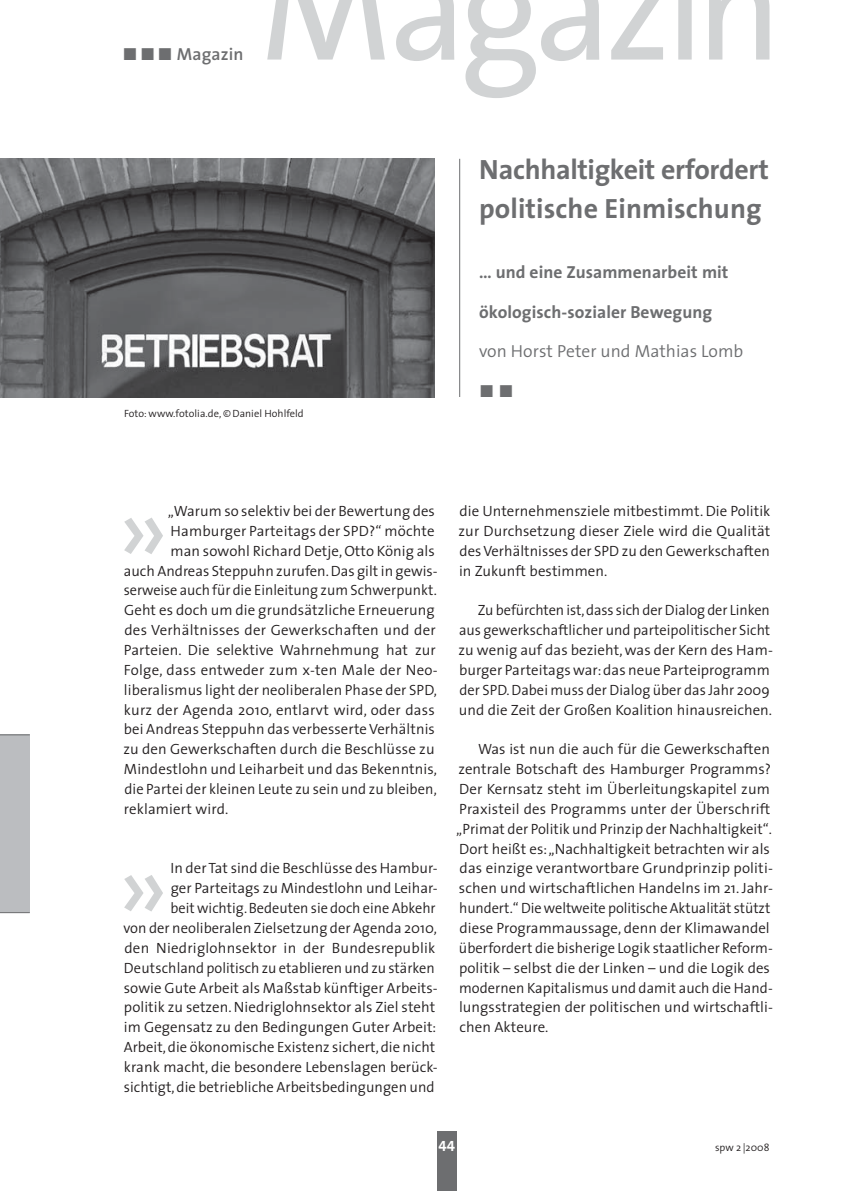
<style>
.page{position:relative;width:844px;height:1191px;background:#fff}
.page>*{position:absolute;margin:0;border:0;box-sizing:border-box;transform-origin:0 0}
.t1{font:101.5px "The Sans";color:#d1d3d4}
.t2{font:700 28px/39.7px "The Sans";letter-spacing:.005em;color:#6d6e70}
.t3{font:700 17.5px "The Sans";letter-spacing:.005em;color:#6d6e70}
.t4{font:300 17.5px "The Sans";letter-spacing:.005em;color:#6d6e70}
.t5{font:600 17.5px "The Sans";letter-spacing:.005em;color:#6d6e70}
.t6{font:17.5px "The Sans Bold Expert";color:#6d6e70}
.t7{font:300 14.88px/19.8px "The Sans";letter-spacing:.005em;color:#231f20}
.t8{font:300 14.88px "The Sans";letter-spacing:.005em;color:#231f20;scale:.96 1}
.t9{font:14.88px "The Sans Bold Caps";color:#fff}
.t10{font:300 10.5px "The Sans";letter-spacing:.005em;color:#231f20}
.s1{font-family:"The Sans Bold Expert";font-weight:400}
</style>
<div class="page">
<div style="left:437px;top:1131px;width:19px;height:60px;background:#6d6e70"></div>
<div style="left:0;top:734px;width:30px;height:179px;background:#bbbdc0"></div>
<hr style="left:0;top:734px;width:30px;height:1px;background:#6d6e70">
<hr style="left:0;top:912px;width:30px;height:1px;background:#6d6e70">
<svg style="left:267px;top:0;width:502px;height:98px"></svg>
<img style="left:0;top:159px;width:434px;height:238px">
<hr style="left:459px;top:159px;width:1px;height:238px;background:#6d6e70">
<p class="t5" style="left:122px;top:47px;width:122px"><span class="s1">ó ó ó</span> Magazin</p>
<p class="t10" style="left:124px;top:409px;width:181px">Foto: www.fotolia.de, © Daniel Hohlfeld</p>
<h2 class="t2" style="left:479px;top:152px;width:291px">Nachhaltigkeit erfordert politische Einmischung</h2>
<p class="t3" style="left:479px;top:265px;width:251px">… und eine Zusammenarbeit mit</p>
<p class="t3" style="left:479px;top:305px;width:234px">ökologisch-sozialer Bewegung</p>
<p class="t4" style="left:479px;top:345px;width:266px">von Horst Peter und Mathias Lomb</p>
<p class="t6" style="left:479px;top:381px;width:36px">ó ó</p>
<p class="t7" style="left:168px;top:503px;width:268px">„Warum so selektiv bei der Bewertung des</p>
<p class="t7" style="left:170px;top:522px;width:265px">Hamburger Parteitags der SPD?“ möchte</p>
<p class="t7" style="left:170px;top:542px;width:266px">man sowohl Richard Detje, Otto König als</p>
<p class="t7" style="left:124px;top:562px;width:315px">auch Andreas Steppuhn zurufen. Das gilt in gewis-</p>
<p class="t8" style="left:124px;top:585px;width:327px">ser weise auch für die Einleitung zum Schwerpunkt.</p>
<p class="t7" style="left:124px;top:602px;width:312px">Geht es doch um die grundsätzliche Erneuerung</p>
<p class="t7" style="left:124px;top:622px;width:313px">des Verhältnisses der Gewerkschaften und der</p>
<p class="t7" style="left:124px;top:641px;width:313px">Par tei en. Die selektive Wahrnehmung hat zur</p>
<p class="t7" style="left:124px;top:661px;width:315px">Folge, dass entweder zum x-ten Male der Neo-</p>
<p class="t7" style="left:124px;top:681px;width:314px">libera lis mus light der neoliberalen Phase der SPD,</p>
<p class="t7" style="left:124px;top:701px;width:312px">kurz der Agenda 2010, entlarvt wird, oder dass</p>
<p class="t7" style="left:124px;top:721px;width:312px">bei Andreas Stepp uhn das verbesserte Verhältnis</p>
<p class="t7" style="left:123px;top:741px;width:312px">zu den Ge werk schaften durch die Beschlüsse zu</p>
<p class="t7" style="left:124px;top:760px;width:314px">Mindestlohn und Leiharbeit und das Bekenntnis,</p>
<p class="t7" style="left:124px;top:780px;width:314px">die Partei der kleinen Leute zu sein und zu bleiben,</p>
<p class="t7" style="left:124px;top:800px;width:106px">reklamiert wird.</p>
<h1 class="t1" style="left:117px;top:489px;width:53px">»</h1>
<p class="t7" style="left:123px;top:860px;width:316px;text-align:right">In der Tat sind die Beschlüsse des Hambur-<br>ger Parteitags zu Mindestlohn und Leihar-<br>beit wichtig. Bedeuten sie doch eine Abkehr<br>von der neoliberalen Zielsetzung der Agenda 2010, den Niedriglohnsektor in der Bundesrepublik Deutsch land politisch zu etablieren und zu stärken sowie Gute Arbeit als Maßstab künftiger Arbeits&shy;politik zu setzen. Niedriglohnsektor als Ziel steht im Gegensatz zu den Bedingungen Guter Arbeit:<br>Arbeit, die ökonomische Existenz sichert, die nicht krank macht, die besondere Lebenslagen berück&shy;sichtigt, die betriebliche Arbeitsbedingungen und</p>
<h1 class="t1" style="left:117px;top:846px;width:53px">»</h1>
<p class="t7" style="left:458px;top:503px;width:313px;text-align:justify">die Unternehmensziele mitbestimmt. Die Politik zur Durchsetzung dieser Ziele wird die Qualität des Verhältnisses der SPD zu den Gewerkschaften in Zukunft bestimmen.</p>
<p class="t7" style="left:458px;top:602px;width:316px;text-indent:19px">Zu befürchten ist, dass sich der Dialog der Linken aus gewerkschaftlicher und parteipolitischer Sicht zu wenig auf das bezieht, was der Kern des Ham&shy;burger Parteitags war: das neue Parteiprogramm der SPD. Dabei muss der Dialog über das Jahr 2009 und die Zeit der Großen Koalition hinausreichen.</p>
<p class="t7" style="left:456px;top:741px;width:318px;text-indent:22px">Was ist nun die auch für die Gewerkschaften zentrale Botschaft des Hamburger Programms?<br>Der Kernsatz steht im Überleitungskapitel zum Praxisteil des Programms unter der Überschrift „Primat der Politik und Prinzip der Nachhaltigkeit“.<br>Dort heißt es: „Nachhaltigkeit betrachten wir als das einzige verantwortbare Grundprinzip politi&shy;schen und wirtschaftlichen Handelns im 21. Jahr&shy;hundert.“ Die weltweite politische Aktualität stützt diese Programmaussage, denn der Klimawandel überfordert die bisherige Logik staatlicher Reform&shy;politik – selbst die der Linken – und die Logik des modernen Kapitalismus und damit auch die Hand&shy;lungsstrategien der politischen und wirtschaftli&shy;chen Akteure.</p>
<p class="t9" style="left:438px;top:1137px;width:18px">44</p>
<p class="t10" style="left:714px;top:1144px;width:56px">spw 2 |2008</p>
</div>
